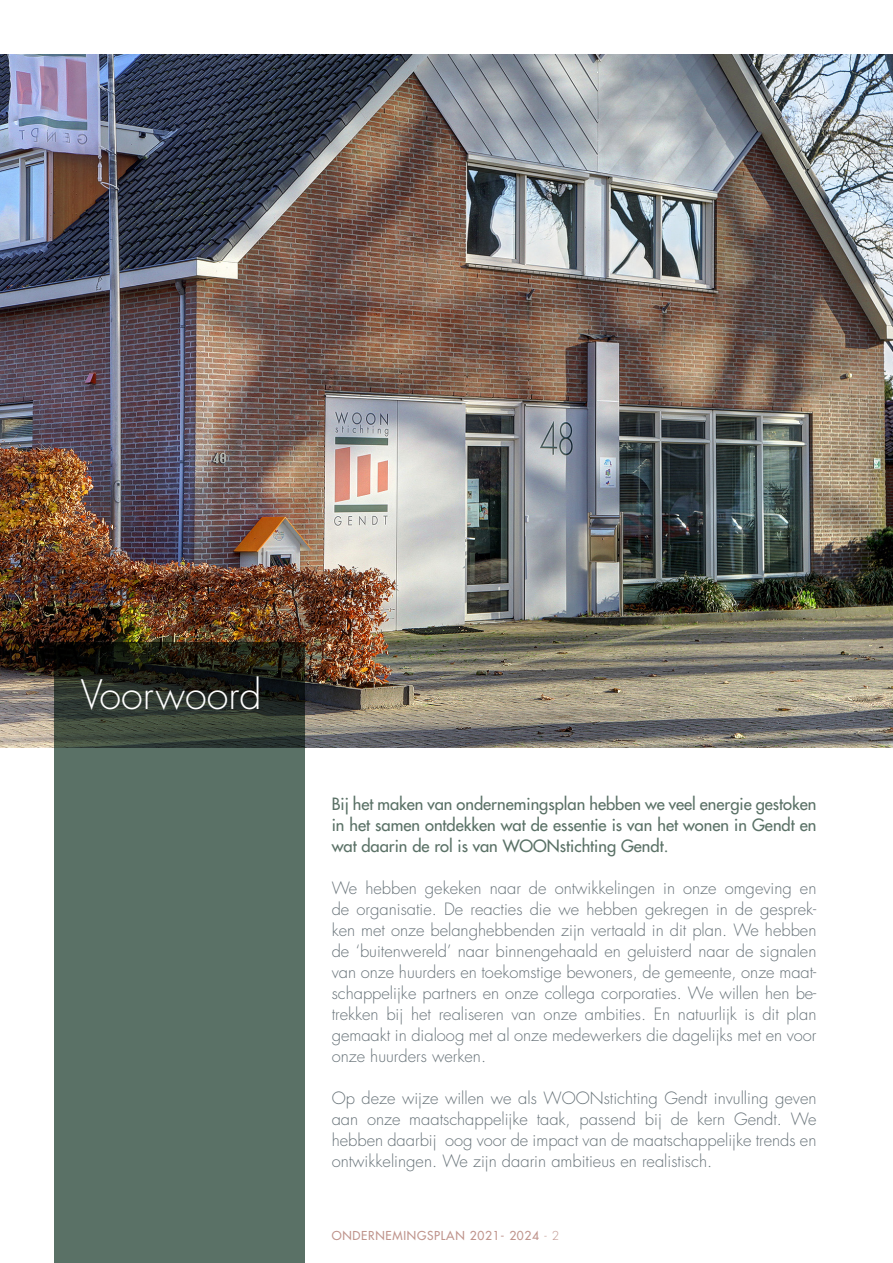
<style>
.page{position:relative;width:893px;height:1263px;background:#fff}
.page>*{position:absolute;margin:0;border:0;box-sizing:border-box;transform-origin:0 0}
.t1{font:300 39.6px "Futura Std";color:#fff}
.t2{font:300 16.5px/21px "Futura Std";color:#687379;text-align:justify}
.t3{font:500 16.5px/21px "Futura Std";color:#5a7166;text-align:justify}
.t4{font:500 12px "Futura Std";letter-spacing:.06em;color:#bf948c}
.s1{font-weight:300}
</style>
<div class="page">
<img style="left:0;top:54px;width:893px;height:693px">
<svg style="left:54px;top:642px;width:250px;height:621px;background:#51655a"></svg>
<p class="t1" style="left:81px;top:670px;width:182px">Voorwoord</p>
<p class="t3" style="left:332px;top:794px;width:486px">Bij het maken van ondernemingsplan hebben we veel energie gestoken in het samen ontdekken wat de essentie is van het wonen in Gendt en wat daarin de rol is van WOONstichting Gendt.</p>
<p class="t2" style="left:332px;top:878px;width:486px">We hebben gekeken naar de ontwikkelingen in onze omgeving en de organisatie. De reacties die we hebben gekregen in de gesprek&shy;ken met onze belanghebbenden zijn vertaald in dit plan. We hebben de ‘buitenwereld’ naar binnengehaald en geluisterd naar de signalen van onze huurders en toekomstige bewoners, de gemeente, onze maat&shy;schappelijke partners en onze collega corporaties. We willen hen be&shy;trekken bij het realiseren van onze ambities. En natuurlijk is dit plan gemaakt in dialoog met al onze medewerkers die dagelijks met en voor onze huurders werken.</p>
<p class="t2" style="left:332px;top:1088px;width:486px">Op deze wijze willen we als WOONstichting Gendt invulling geven aan onze maatschappelijke taak, passend bij de kern Gendt. We hebben daarbij oog voor de impact van de maatschappelijke trends en ontwikkelingen. We zijn daarin ambitieus en realistisch.</p>
<p class="t4" style="left:332px;top:1228px;width:229px">ONDERNEMINGSPLAN 2021- 2024 <span class="s1">- 2</span></p>
</div>
